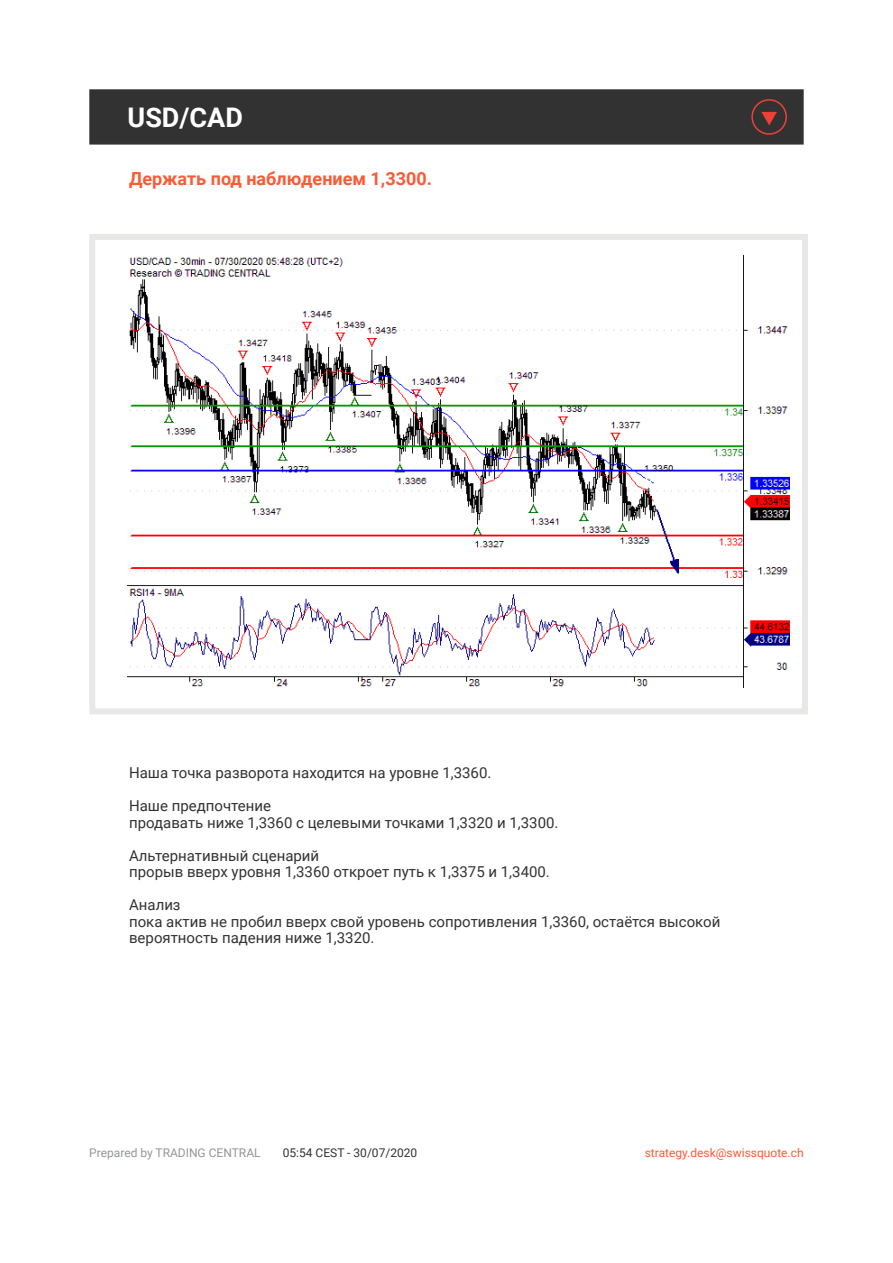
<style>
.page{position:relative;width:893px;height:1263px;background:#fff}
.page>*{position:absolute;margin:0;border:0;box-sizing:border-box;transform-origin:0 0}
.t1{font:700 27px "Roboto";color:#fff}
.t2{font:700 18px "Roboto";color:#fa5b35}
.t3{font:15px/16.5px "Roboto";color:#323232}
.t4{font:12px "Roboto";color:#fa5b35}
.t5{font:12px "Roboto";color:#939598}
.t6{font:12px "Roboto";color:#323232}
</style>
<div class="page">
<div style="left:89px;top:234px;width:719px;height:480px;border:6px solid #e9e8e7"></div>
<div style="left:89px;top:89px;width:715px;height:56px;background:#323232;border:2px solid #323232"></div>
<img style="left:128px;top:255px;width:661px;height:432px">
<svg style="left:751px;top:99px;width:36px;height:36px"></svg>
<h1 class="t1" style="left:128px;top:98px;width:117px">USD/CAD</h1>
<p class="t2" style="left:129px;top:166px;width:304px">Держать под наблюдением 1,3300.</p>
<p class="t3" style="left:129px;top:764px;width:364px">Наша точка разворота находится на уровне 1,3360.</p>
<p class="t3" style="left:129px;top:797px;width:431px">Наше предпочтение<br>продавать ниже 1,3360 с целевыми точками 1,3320 и 1,3300.</p>
<p class="t3" style="left:129px;top:846px;width:422px">Альтернативный сценарий<br>прорыв вверх уровня 1,3360 откроет путь к 1,3375 и 1,3400.</p>
<p class="t3" style="left:129px;top:896px;width:593px">Анализ<br>пока актив не пробил вверх свой уровень сопротивления 1,3360, остаётся высокой вероятность падения ниже 1,3320.</p>
<p class="t5" style="left:89px;top:1144px;width:173px">Prepared by TRADING CENTRAL</p>
<p class="t6" style="left:283px;top:1144px;width:136px">05:54 CEST - 30/07/2020</p>
<p class="t4" style="left:645px;top:1144px;width:160px">strategy.desk@swissquote.ch</p>
</div>
